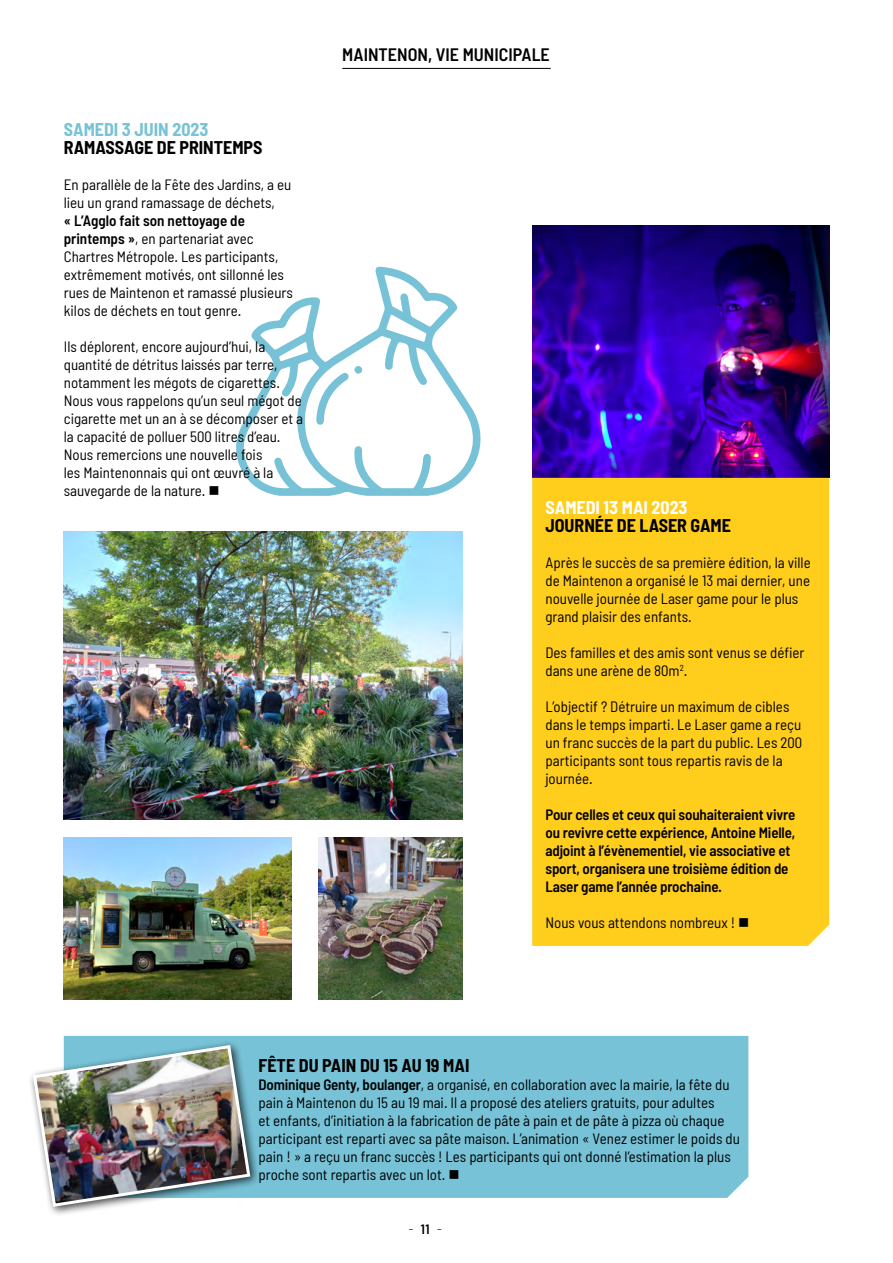
<style>
.page{position:relative;width:893px;height:1263px;background:#fff}
.page>*{position:absolute;margin:0;border:0;box-sizing:border-box;transform-origin:0 0}
.t1{font:700 semi-condensed 18px "Barlow";color:#000}
.t2{font:600 semi-condensed 18px "Barlow";color:#000}
.t3{font:700 semi-condensed 18px "Barlow";color:#77c2d6}
.t4{font:700 semi-condensed 18px "Barlow";color:#fff}
.t5{font:semi-condensed 15px/18px "Barlow";color:#000}
.t6{font:600 semi-condensed 15px/18px "Barlow";letter-spacing:-.01em;color:#000}
.t7{font:300 semi-condensed 13.5px "Barlow";color:#000}
.s1{font-weight:600}
</style>
<div class="page">
<svg style="left:236px;top:266px;width:245px;height:230px"></svg>
<svg style="left:316px;top:372px;width:33px;height:53px"></svg>
<div style="left:354px;top:366px;width:8px;height:8px;background:#77c2d6;border-radius:50%"></div>
<img style="left:532px;top:226px;width:297px;height:252px">
<hr style="left:342px;top:68px;width:209px;height:1px;background:#000">
<div style="left:532px;top:478px;width:297px;height:468px;background:#ffcd1c"></div>
<div style="left:64px;top:1036px;width:684px;height:162px;background:#77c2d6"></div>
<div style="left:28px;top:1040px;width:233px;height:177px;background:#000;opacity:.75"></div>
<img style="left:31px;top:1043px;width:221px;height:165px">
<img style="left:64px;top:838px;width:228px;height:162px">
<img style="left:318px;top:838px;width:145px;height:162px">
<img style="left:64px;top:532px;width:399px;height:288px">
<p class="t3" style="left:64px;top:118px;width:146px">SAMEDI 3 JUIN 2023</p>
<p class="t1" style="left:64px;top:136px;width:200px">RAMASSAGE DE PRINTEMPS</p>
<p class="t5" style="left:64px;top:175px;width:229px">En parallèle de la Fête des Jardins, a eu lieu un grand ramassage de déchets,</p>
<p class="t5" style="left:64px;top:211px;width:231px"><span class="s1">« L’Agglo fait son nettoyage de printemps »</span>, en partenariat avec Chartres Métropole. Les participants, extrêmement motivés, ont sillonné les rues de Maintenon et ramassé plusieurs kilos de déchets en tout genre.</p>
<p class="t5" style="left:64px;top:337px;width:241px">Ils déplorent, encore aujourd’hui, la quantité de détritus laissés par terre, notamment les mégots de cigarettes.<br>Nous vous rappelons qu’un seul mégot de cigarette met un an à se décomposer et a la capacité de polluer 500 litres d’eau.<br>Nous remercions une nouvelle fois<br>les Maintenonnais qui ont œuvré à la sauvegarde de la nature. ■</p>
<p class="t2" style="left:342px;top:43px;width:209px">MAINTENON, VIE MUNICIPALE</p>
<p class="t4" style="left:545px;top:496px;width:144px">SAMEDI 13 MAI 2023</p>
<p class="t1" style="left:545px;top:514px;width:187px">JOURNÉE DE LASER GAME</p>
<p class="t5" style="left:545px;top:553px;width:267px">Après le succès de sa première édition, la ville de Maintenon a organisé le 13 mai dernier, une nouvelle journée de Laser game pour le plus grand plaisir des enfants.</p>
<p class="t5" style="left:545px;top:643px;width:261px">Des familles et des amis sont venus se défier dans une arène de 80m<sup>2</sup>.</p>
<p class="t5" style="left:545px;top:697px;width:258px">L’objectif ? Détruire un maximum de cibles dans le temps imparti. Le Laser game a reçu un franc succès de la part du public. Les 200 participants sont tous repartis ravis de la journée.</p>
<p class="t6" style="left:545px;top:805px;width:251px">Pour celles et ceux qui souhaiteraient vivre ou revivre cette expérience, Antoine Mielle, adjoint à l’évènementiel, vie associative et sport, organisera une troisième édition de Laser game l’année prochaine.</p>
<p class="t5" style="left:545px;top:913px;width:205px">Nous vous attendons nombreux ! ■</p>
<p class="t1" style="left:259px;top:1054px;width:212px">FÊTE DU PAIN DU 15 AU 19 MAI</p>
<p class="t5" style="left:259px;top:1075px;width:483px"><span class="s1">Dominique Genty, boulanger</span>, a organisé, en collaboration avec la mairie, la fête du pain à Maintenon du 15 au 19 mai. Il a proposé des ateliers gratuits, pour adultes<br>et enfants, d’initiation à la fabrication de pâte à pain et de pâte à pizza où chaque participant est reparti avec sa pâte maison. L’animation « Venez estimer le poids du pain ! » a reçu un franc succès ! Les participants qui ont donné l’estimation la plus proche sont repartis avec un lot. ■</p>
<p class="t7" style="left:409px;top:1221px;width:35px">- <span class="s1">11</span> -</p>
</div>
